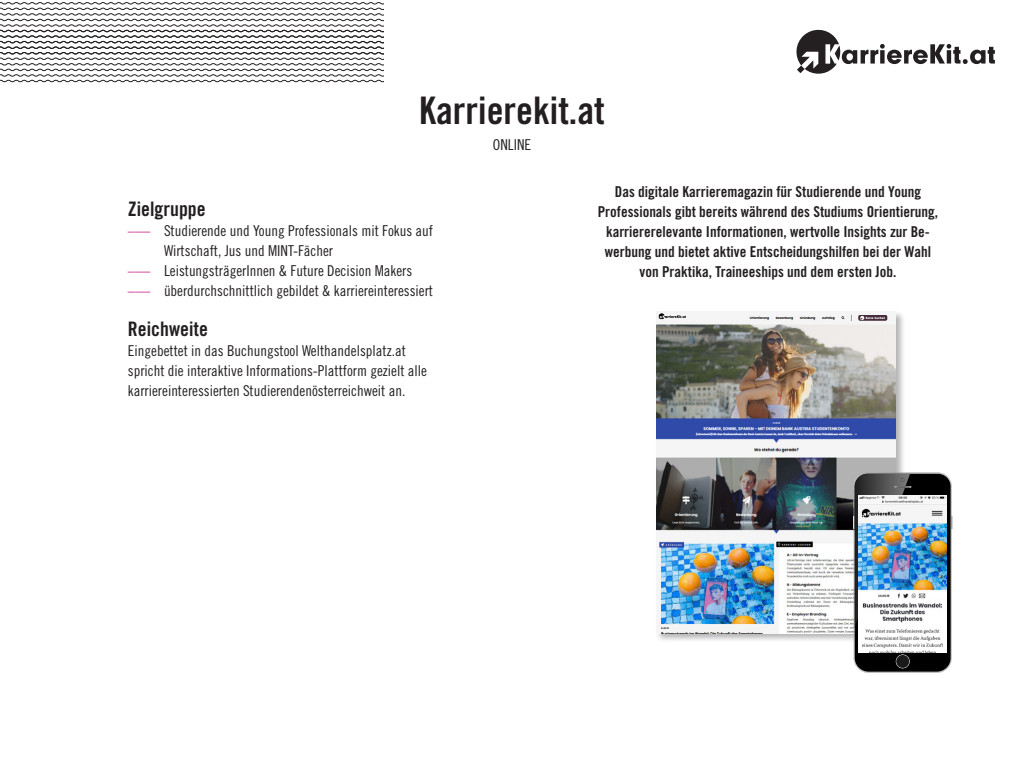
<style>
.page{position:relative;width:1024px;height:768px;background:#fff}
.page>*{position:absolute;margin:0;border:0;box-sizing:border-box;transform-origin:0 0}
.t1{font:38px "Trade Gothic Bold Cond Twenty";color:#000}
.CATEGORY{font:38px "Trade Gothic LT Std Bd Cn 20";color:#231f20}
.t2{font:20px "Trade Gothic Bold Cond Twenty";color:#000}
.t3{font:15px/20px "Trade Gothic Cond Eighteen";color:#000}
.t4{font:15px/20px "Trade Gothic Bold Cond Twenty";color:#000;text-align:center}
.s1{color:#c70577}
</style>
<div class="page">
<svg style="left:796px;top:29px;width:199px;height:45px"></svg>
<svg style="left:0;top:2px;width:384px;height:81px"></svg>
<div style="left:655px;top:310px;width:251px;height:333px;background:#000;opacity:.3"></div>
<img style="left:657px;top:312px;width:239px;height:321px">
<svg style="left:853px;top:473px;width:99px;height:200px;background:#363636"></svg>
<img style="left:858px;top:496px;width:89px;height:157px">
<p class="CATEGORY" style="left:533px;top:87px;width:18px">k</p>
<p class="t1" style="left:419px;top:89px;width:187px">KarriereKit.at</p>
<p class="t3" style="left:493px;top:136px;width:40px">ONLINE</p>
<p class="t4" style="left:598px;top:182px;width:342px">Das digitale Karrieremagazin für Studierende und Young Professionals gibt bereits während des Studiums Orientierung, karriererelevante Informationen, wertvolle Insights zur Be&shy;werbung und bietet aktive Entscheidungshilfen bei der Wahl von Praktika, Traineeships und dem ersten Job.</p>
<p class="t2" style="left:128px;top:198px;width:79px">Zielgruppe</p>
<p class="t3" style="left:128px;top:221px;width:307px"><span class="s1">–––</span> Studierende und Young Professionals mit Fokus auf</p>
<p class="t3" style="left:164px;top:241px;width:171px">Wirtschaft, Jus und MINT-Fächer</p>
<p class="t3" style="left:128px;top:261px;width:286px"><span class="s1">–––</span> LeistungsträgerInnen &amp; Future Decision Makers</p>
<p class="t3" style="left:128px;top:281px;width:307px"><span class="s1">–––</span> überdurchschnittlich gebildet &amp; karriereinteressiert</p>
<p class="t2" style="left:128px;top:318px;width:81px">Reichweite</p>
<p class="t3" style="left:128px;top:341px;width:301px">Eingebettet in das Buchungstool Welthandelsplatz.at spricht die interaktive Informations-Plattform gezielt alle karriereinteressierten Studierendenösterreichweit an.</p>
</div>
